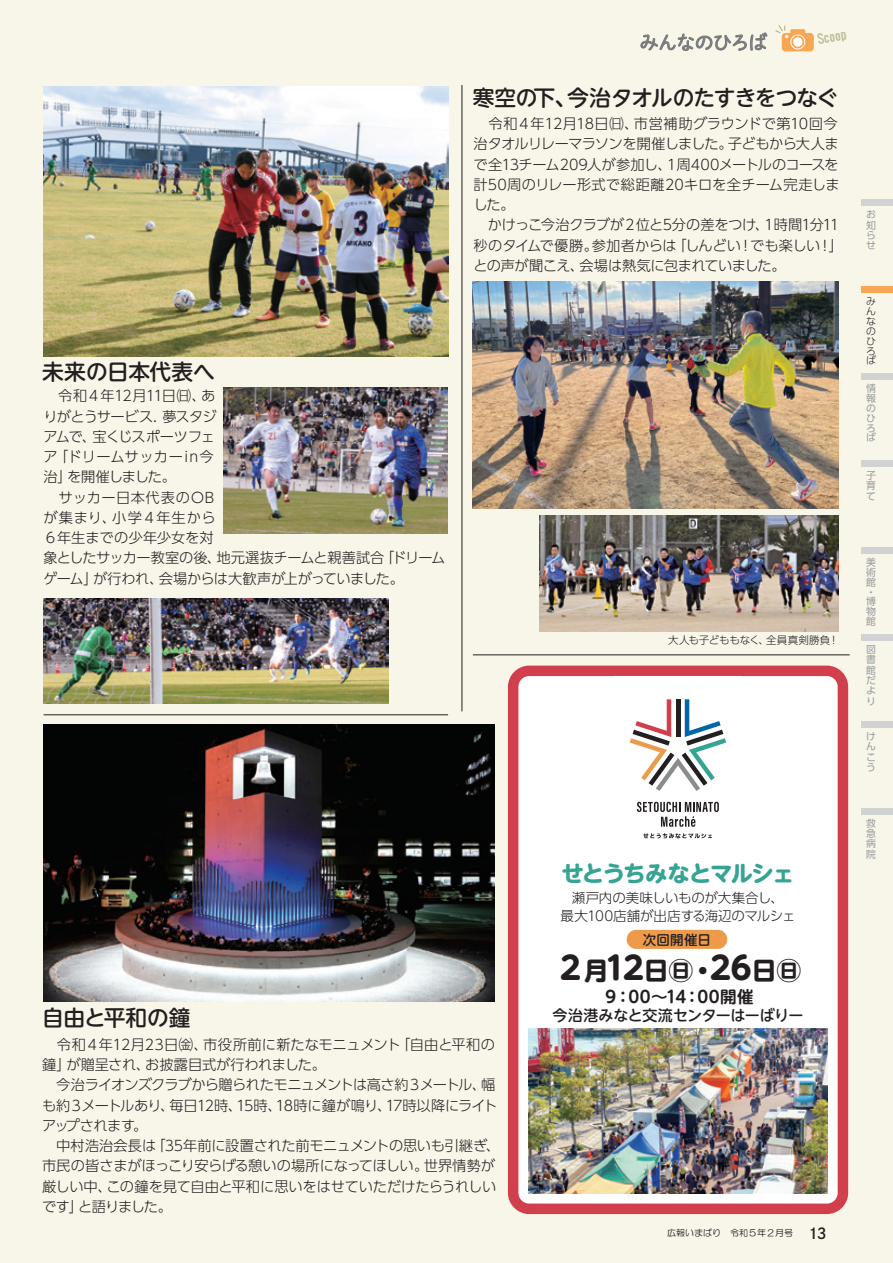
<style>
.page{position:relative;width:893px;height:1263px;background:#f7f6e9}
.page>*{position:absolute;margin:0;border:0;box-sizing:border-box;transform-origin:0 0}
.t1{font:700 24.9px "UD Shin M Go Pro";color:#231f20}
.t2{font:700 22.5px "UD Shin M Go Pro";letter-spacing:-.065em;color:#35a493}
.t3{font:500 21.75px "UD Shin M Go Pro";letter-spacing:-.03em;color:#231f20}
.t4{font:500 21.75px "UD Shin M Go Pro";letter-spacing:-.01em;color:#231f20}
.t5{font:19.5px "P Shuei M Go Std N L";letter-spacing:-.065em;color:#76787b}
.t6{font:700 16.5px "UD Shin M Go Pro De";letter-spacing:.03em;color:#231f20}
.t7{font:500 15px "UD Shin M Go Pro";letter-spacing:-.01em;color:#231f20}
.t8{font:300 14.25px/20.2px "UD Shin Go Pro";letter-spacing:-.025em;color:#231f20}
.t9{font:300 13.5px/18px "UD Shin Go Pro";letter-spacing:-.015em;color:#231f20;text-align:center}
.t10{font:500 13.5px "UD Shin M Go Pro";letter-spacing:.015em;color:#231f20}
.t11{font:13.2px "HG Gothic E";color:#bebb92}
.t12{font:300 10.5px "UD Shin Go Pro";letter-spacing:-.005em;color:#231f20}
.t13{font:9.9px/10.4px "UD Shin Go Pro";color:#9b9da0;text-align:justify}
.t14{font:300 9.9px/9.9px "UD Shin Go Pro";color:#231f20}
.t15{font:9px "HG Maru Gothic MPRO";color:#231f20}
.s1{font-size:31.5px}
.s2{font-family:"P Shuei Antip Std N B";font-size:15px}
</style>
<div class="page">
<img style="left:43px;top:86px;width:405px;height:270px">
<img style="left:43px;top:725px;width:451px;height:277px">
<svg style="left:782px;top:33px;width:32px;height:18px"></svg>
<div style="left:793px;top:37px;width:9px;height:10px;background:#fff;border-radius:50%"></div>
<div style="left:790px;top:34px;width:15px;height:15px;border:1px solid #fff;border-radius:50%"></div>
<div style="left:790px;top:29px;width:15px;height:5px;background:#f9a654;border-radius:2px"></div>
<svg style="left:775px;top:25px;width:13px;height:13px"></svg>
<svg style="left:641px;top:32px;width:126px;height:19px"></svg>
<div style="left:862px;top:200px;width:31px;height:6px;background:#d1d2d4"></div>
<div style="left:862px;top:287px;width:31px;height:6px;background:#f9a654"></div>
<div style="left:862px;top:374px;width:31px;height:6px;background:#d1d2d4"></div>
<div style="left:862px;top:461px;width:31px;height:6px;background:#d1d2d4"></div>
<div style="left:862px;top:548px;width:31px;height:6px;background:#d1d2d4"></div>
<div style="left:862px;top:634px;width:31px;height:7px;background:#d1d2d4"></div>
<div style="left:862px;top:721px;width:31px;height:7px;background:#d1d2d4"></div>
<div style="left:862px;top:808px;width:31px;height:7px;background:#d1d2d4"></div>
<hr style="left:462px;top:85px;width:1px;height:626px;background:#231f20">
<hr style="left:473px;top:655px;width:377px;height:1px;background:#231f20">
<hr style="left:44px;top:714px;width:404px;height:1px;background:#231f20">
<svg style="left:508px;top:666px;width:340px;height:548px;fill:#fff"></svg>
<div style="left:614px;top:677px;width:128px;height:184px;background:#fff"></div>
<svg style="left:630px;top:699px;width:96px;height:92px"></svg>
<svg style="left:637px;top:802px;width:82px;height:25px"></svg>
<svg style="left:643px;top:833px;width:69px;height:5px"></svg>
<img style="left:528px;top:1029px;width:300px;height:164px">
<div style="left:627px;top:930px;width:100px;height:19px;background:#ed9b4a;border-radius:10px"></div>
<img style="left:540px;top:516px;width:299px;height:115px">
<img style="left:223px;top:388px;width:224px;height:145px">
<img style="left:43px;top:599px;width:345px;height:105px">
<img style="left:473px;top:282px;width:366px;height:226px">
<p class="t5" style="left:639px;top:28px;width:130px">みんなのひろば</p>
<p class="t11" style="left:816px;top:33px;width:31px;rotate:-10deg">Scoop</p>
<p class="t3" style="left:473px;top:80px;width:367px">寒空の下、今治タオルのたすきをつなぐ</p>
<p class="t8" style="left:474px;top:113px;width:371px">　令和４年12月18日㈰、市営補助グラウンドで第10回今治タオルリレーマラソンを開催しました。子どもから大人まで全13チーム209人が参加し、１周400メートルのコースを計50周のリレー形式で総距離20キロを全チーム完走しました。<br>　かけっこ今治クラブが２位と5分の差をつけ、１時間1分11秒のタイムで優勝。参加者からは「しんどい！でも楽しい！」との声が聞こえ、会場は熱気に包まれていました。</p>
<p class="t4" style="left:42px;top:354px;width:174px">未来の日本代表へ</p>
<p class="t8" style="left:43px;top:385px;width:403px">　令和４年12月11日㈰、あ<br>りがとうサービス．夢スタジ<br>アムで、宝くじスポーツフェ<br>ア「ドリームサッカーin今<br>治」を開催しました。<br>　サッカー日本代表のOB<br>が集まり、小学４年生から<br>６年生までの少年少女を対<br>象としたサッカー教室の後、地元選抜チームと親善試合「ドリームゲーム」が行われ、会場からは大歓声が上がっていました。</p>
<p class="t12" style="left:668px;top:632px;width:172px">大人も子どももなく、全員真剣勝負！</p>
<p class="t4" style="left:42px;top:1000px;width:150px">自由と平和の鐘</p>
<p class="t2" style="left:561px;top:855px;width:235px">せとうちみなとマルシェ</p>
<p class="t9" style="left:560px;top:889px;width:236px">瀬戸内の美味しいものが大集合し、<br>最大100店舗が出店する海辺のマルシェ</p>
<p class="t10" style="left:643px;top:928px;width:70px">次回開催日</p>
<p class="t1" style="left:555px;top:950px;width:248px"><span class="s1">２</span>月<span class="s1">12</span>日㊐・<span class="s1">26</span>日㊐</p>
<p class="t6" style="left:603px;top:983px;width:152px">９：00～14：00開催</p>
<p class="t7" style="left:552px;top:1003px;width:253px">今治港みなと交流センターはーばりー</p>
<p class="t8" style="left:42px;top:1034px;width:459px">　令和４年12月23日㈮、市役所前に新たなモニュメント「自由と平和の鐘」が贈呈され、お披露目式が行われました。<br>　今治ライオンズクラブから贈られたモニュメントは高さ約３メートル、幅も約３メートルあり、毎日12時、15時、18時に鐘が鳴り、17時以降にライトアップされます。<br>　中村浩治会長は「35年前に設置された前モニュメントの思いも引継ぎ、市民の皆さまがほっこり安らげる憩いの場所になってほしい。世界情勢が厳しい中、この鐘を見て自由と平和に思いをはせていただけたらうれしいです」と語りました。</p>
<p class="t15" style="left:667px;top:1228px;width:161px">広報いまばり　令和５年２月号 <span class="s2">13</span></p>
<p class="t13" style="left:866px;top:209px;width:11px">お知らせ</p>
<p class="t14" style="left:866px;top:296px;width:11px">みんなのひろば</p>
<p class="t13" style="left:866px;top:383px;width:11px;line-height:9.9px;text-align:left">情報のひろば</p>
<p class="t13" style="left:866px;top:470px;width:11px">子育て</p>
<p class="t13" style="left:866px;top:557px;width:11px;line-height:9.9px;text-align:left">美術館・博物館</p>
<p class="t13" style="left:866px;top:644px;width:11px">図書館だより</p>
<p class="t13" style="left:866px;top:730px;width:11px">けんこう</p>
<p class="t13" style="left:866px;top:817px;width:11px">救急病院</p>
</div>
